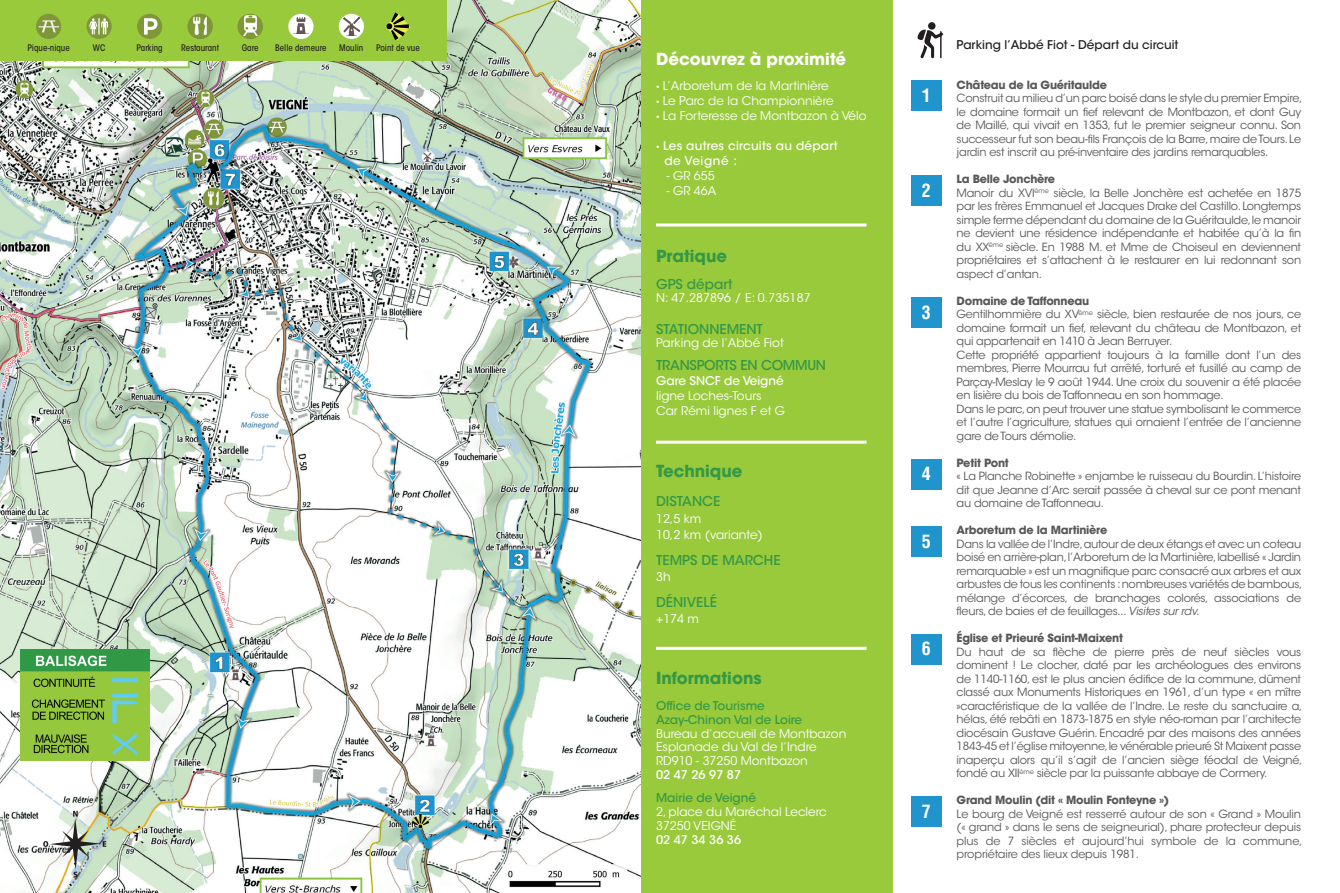
<style>
.page{position:relative;width:1340px;height:893px;background:#fff}
.page>*{position:absolute;margin:0;border:0;box-sizing:border-box;transform-origin:0 0}
.t1{font:700 condensed 18px "Helvetica LT Std";color:#fff}
.t2{font:700 16.5px "ITC Avant Garde Std";color:#359847}
.t3{font:700 16.5px "ITC Avant Garde Std";color:#fff}
.t4{font:500 13.5px "ITC Avant Garde Std";color:#359847}
.t5{font:500 13.5px "ITC Avant Garde Std";letter-spacing:-.02em;color:#359847}
.t6{font:12px/14px "ITC Avant Garde Std";color:#fff}
.t7{font:500 12px/14px "ITC Avant Garde Std";color:#359847}
.t8{font:500 12px "ITC Avant Garde Std";color:#fff}
.t9{font:500 12px/15px "ITC Avant Garde Std";letter-spacing:.02em;color:#fff}
.t10{font:500 12px "ITC Avant Garde Std";color:#231f20}
.t11{font:11.25px/13.5px "ITC Avant Garde Std";letter-spacing:-.02em;color:#57585a}
.t12{font:700 11.25px "ITC Avant Garde Std";letter-spacing:-.02em;color:#57585a}
.t13{font:500 condensed 9px "ITC Avant Garde Std";color:#231f20}
.s1{font-family:"Montserrat"}
.s2{font-family:"Montserrat";font-weight:400}
.s3{font-weight:700}
.s4{font-style:italic}
</style>
<div class="page">
<img style="left:0;top:0;width:641px;height:893px">
<div style="left:0;top:0;width:446px;height:60px;background:#99ca3b"></div>
<div style="left:641px;top:0;width:252px;height:893px;background:#99ca3b"></div>
<svg style="left:43px;top:811px;width:63px;height:66px"></svg>
<div style="left:911px;top:80px;width:30px;height:31px;background:#2094cd"></div>
<div style="left:911px;top:175px;width:30px;height:31px;background:#2094cd"></div>
<div style="left:911px;top:526px;width:30px;height:31px;background:#2094cd"></div>
<div style="left:928px;top:22px;width:7px;height:8px;background:#231f20;border-radius:50%"></div>
<svg style="left:917px;top:30px;width:26px;height:28px"></svg>
<div style="left:911px;top:297px;width:30px;height:31px;background:#2094cd"></div>
<div style="left:911px;top:459px;width:30px;height:30px;background:#2094cd"></div>
<div style="left:911px;top:634px;width:30px;height:30px;background:#2094cd"></div>
<img style="left:20px;top:650px;width:130px;height:110px">
<div style="left:911px;top:796px;width:30px;height:31px;background:#2094cd"></div>
<div style="left:36px;top:14px;width:25px;height:25px;background:#809739;border-radius:50%"></div>
<svg style="left:39px;top:20px;width:20px;height:12px"></svg>
<div style="left:87px;top:14px;width:25px;height:25px;background:#809739;border-radius:50%"></div>
<svg style="left:89px;top:18px;width:19px;height:17px"></svg>
<div style="left:137px;top:14px;width:25px;height:25px;background:#809739;border-radius:50%"></div>
<svg style="left:144px;top:18px;width:13px;height:17px"></svg>
<img style="left:187px;top:14px;width:26px;height:25px;border-radius:13px">
<img style="left:238px;top:14px;width:25px;height:25px;border-radius:13px">
<svg style="left:288px;top:14px;width:25px;height:25px"></svg>
<img style="left:293px;top:18px;width:16px;height:15px">
<svg style="left:339px;top:14px;width:25px;height:25px"></svg>
<img style="left:343px;top:18px;width:16px;height:17px">
<svg style="left:385px;top:12px;width:25px;height:28px"></svg>
<hr style="left:656px;top:223px;width:210px;height:3px;background:#fff">
<hr style="left:656px;top:441px;width:210px;height:3px;background:#fff">
<hr style="left:656px;top:647px;width:210px;height:3px;background:#fff">
<p class="t13" style="left:27px;top:43px;width:44px">Pique-nique</p>
<p class="t13" style="left:93px;top:43px;width:14px">WC</p>
<p class="t13" style="left:137px;top:43px;width:28px">Parking</p>
<p class="t13" style="left:181px;top:43px;width:39px">Restaurant</p>
<p class="t13" style="left:242px;top:43px;width:18px">Gare</p>
<p class="t13" style="left:275px;top:43px;width:53px">Belle demeure</p>
<p class="t13" style="left:339px;top:43px;width:26px">Moulin</p>
<p class="t13" style="left:376px;top:43px;width:45px">Point de vue</p>
<h2 class="t3" style="left:656px;top:48px;width:191px">Découvrez à proximité</h2>
<p class="t6" style="left:656px;top:79px;width:174px"><span class="s1">•</span> L’Arboretum de la Martinière</p>
<p class="t6" style="left:656px;top:94px;width:179px"><span class="s1">•</span> Le Parc de la Championnière</p>
<p class="t6" style="left:656px;top:109px;width:212px"><span class="s1">•</span> La Forteresse de Montbazon à Vélo</p>
<p class="t9" style="left:664px;top:138px;width:175px;text-indent:-8px"><span class="s2">•</span> Les autres circuits au départ de Veigné :</p>
<p class="t6" style="left:666px;top:169px;width:50px">- GR 655</p>
<p class="t6" style="left:666px;top:184px;width:51px">- GR 46A</p>
<h2 class="t2" style="left:656px;top:245px;width:72px">Pratique</h2>
<p class="t4" style="left:656px;top:275px;width:78px">GPS départ</p>
<p class="t6" style="left:656px;top:291px;width:156px">N: 47.287896 / E: 0.735187</p>
<p class="t4" style="left:656px;top:320px;width:108px">STATIONNEMENT</p>
<p class="t6" style="left:656px;top:336px;width:129px">Parking de l’Abbé Fiot</p>
<p class="t5" style="left:656px;top:356px;width:171px">TRANSPORTS EN COMMUN</p>
<p class="t8" style="left:656px;top:373px;width:129px">Gare SNCF de Veigné</p>
<p class="t6" style="left:656px;top:388px;width:130px;line-height:15px">ligne Loches-Tours<br>Car Rémi lignes F et G</p>
<h2 class="t2" style="left:656px;top:460px;width:88px">Technique</h2>
<p class="t4" style="left:656px;top:493px;width:66px">DISTANCE</p>
<p class="t6" style="left:656px;top:510px;width:108px;line-height:16.5px">12,5 km<br>10,2 km (variante)</p>
<p class="t4" style="left:656px;top:552px;width:126px">TEMPS DE MARCHE</p>
<p class="t6" style="left:656px;top:570px;width:16px">3h</p>
<p class="t4" style="left:656px;top:594px;width:62px">DÉNIVELÉ</p>
<p class="t6" style="left:656px;top:612px;width:44px">+174 m</p>
<h2 class="t2" style="left:656px;top:667px;width:107px">Informations</h2>
<p class="t7" style="left:656px;top:698px;width:147px">Office de Tourisme<br>Azay-Chinon Val de Loire</p>
<p class="t6" style="left:656px;top:726px;width:192px">Bureau d’accueil de Montbazon<br>Esplanade du Val de l’Indre<br>RD910 - 37250 Montbazon</p>
<p class="t8" style="left:656px;top:768px;width:86px">02 47 26 97 87</p>
<p class="t7" style="left:656px;top:791px;width:101px">Mairie de Veigné</p>
<p class="t6" style="left:656px;top:805px;width:172px">2, place du Maréchal Leclerc<br>37250 VEIGNÉ</p>
<p class="t8" style="left:656px;top:832px;width:86px">02 47 34 36 36</p>
<h1 class="t1" style="left:922px;top:84px;width:10px">1</h1>
<h1 class="t1" style="left:922px;top:179px;width:10px">2</h1>
<h1 class="t1" style="left:922px;top:301px;width:10px">3</h1>
<h1 class="t1" style="left:922px;top:463px;width:10px">4</h1>
<h1 class="t1" style="left:922px;top:530px;width:10px">5</h1>
<h1 class="t1" style="left:922px;top:638px;width:10px">6</h1>
<h1 class="t1" style="left:922px;top:800px;width:10px">7</h1>
<p class="t10" style="left:956px;top:37px;width:223px">Parking l’Abbé Fiot - Départ du circuit</p>
<p class="t12" style="left:956px;top:77px;width:152px">Château de la Guéritaulde</p>
<p class="t11" style="left:956px;top:92px;width:347px;text-align:justify">Construit au milieu d’un parc boisé dans le style du premier Empire, le domaine formait un fief relevant de Montbazon, et dont Guy de Maillé, qui vivait en 1353, fut le premier seigneur connu. Son successeur fut son beau-fils François de la Barre, maire de Tours. Le jardin est inscrit au pré-inventaire des jardins remarquables.</p>
<p class="t11" style="left:956px;top:173px;width:346px"><span class="s3">La Belle Jonchère<br></span>Manoir du XVI<sup>ème</sup> siècle, la Belle Jonchère est achetée en 1875 par les frères Emmanuel et Jacques Drake del Castillo. Longtemps simple ferme dépendant du domaine de la Guéritaulde, le manoir ne devient une résidence indépendante et habitée qu’à la fin du XX<sup>ème</sup> siècle. En 1988 M. et Mme de Choiseul en deviennent propriétaires et s’attachent à le restaurer en lui redonnant son aspect d’antan.</p>
<p class="t11" style="left:956px;top:294px;width:346px"><span class="s3">Domaine de Taffonneau<br></span>Gentilhommière du XV<sup>ème</sup> siècle, bien restaurée de nos jours, ce domaine formait un fief, relevant du château de Montbazon, et qui appartenait en 1410 à Jean Berruyer.<br>Cette propriété appartient toujours à la famille dont l’un des membres, Pierre Mourrau fut arrêté, torturé et fusillé au camp de Parçay-Meslay le 9 août 1944. Une croix du souvenir a été placée en lisière du bois de Taffonneau en son hommage.<br>Dans le parc, on peut trouver une statue symbolisant le commerce et l’autre l’agriculture, statues qui ornaient l’entrée de l’ancienne gare de Tours démolie.</p>
<p class="t12" style="left:956px;top:455px;width:54px">Petit Pont</p>
<p class="t11" style="left:956px;top:470px;width:346px;text-align:justify">« La Planche Robinette » enjambe le ruisseau du Bourdin. L’histoire dit que Jeanne d’Arc serait passée à cheval sur ce pont menant au domaine de Taffonneau.</p>
<p class="t12" style="left:956px;top:523px;width:152px">Arboretum de la Martinière</p>
<p class="t11" style="left:956px;top:537px;width:347px;text-align:justify">Dans la vallée de l’Indre, autour de deux étangs et avec un coteau boisé en arrière-plan, l’Arboretum de la Martinière, labellisé « Jardin remarquable » est un magnifique parc consacré aux arbres et aux arbustes de tous les continents : nombreuses variétés de bambous, mélange d’écorces, de branchages colorés, associations de fleurs, de baies et de feuillages... <span class="s4">Visites sur rdv.</span></p>
<p class="t12" style="left:956px;top:631px;width:168px">Église et Prieuré Saint-Maixent</p>
<p class="t11" style="left:956px;top:645px;width:347px">Du haut de sa flèche de pierre près de neuf siècles vous dominent ! Le clocher, daté par les archéologues des environs de 1140-1160, est le plus ancien édifice de la commune, dûment classé aux Monuments Historiques en 1961, d’un type « en mître »caractéristique de la vallée de l’Indre. Le reste du sanctuaire a, hélas, été rebâti en 1873-1875 en style néo-roman par l’architecte diocésain Gustave Guérin. Encadré par des maisons des années 1843-45 et l’église mitoyenne, le vénérable prieuré St Maixent passe inaperçu alors qu’il s’agit de l’ancien siège féodal de Veigné, fondé au XII<sup>ème</sup> siècle par la puissante abbaye de Cormery.</p>
<p class="t12" style="left:956px;top:793px;width:214px">Grand Moulin (dit « Moulin Fonteyne »)</p>
<p class="t11" style="left:956px;top:807px;width:347px">Le bourg de Veigné est resserré autour de son « Grand » Moulin (« grand » dans le sens de seigneurial), phare protecteur depuis plus de 7 siècles et aujourd’hui symbole de la commune, propriétaire des lieux depuis 1981.</p>
</div>
